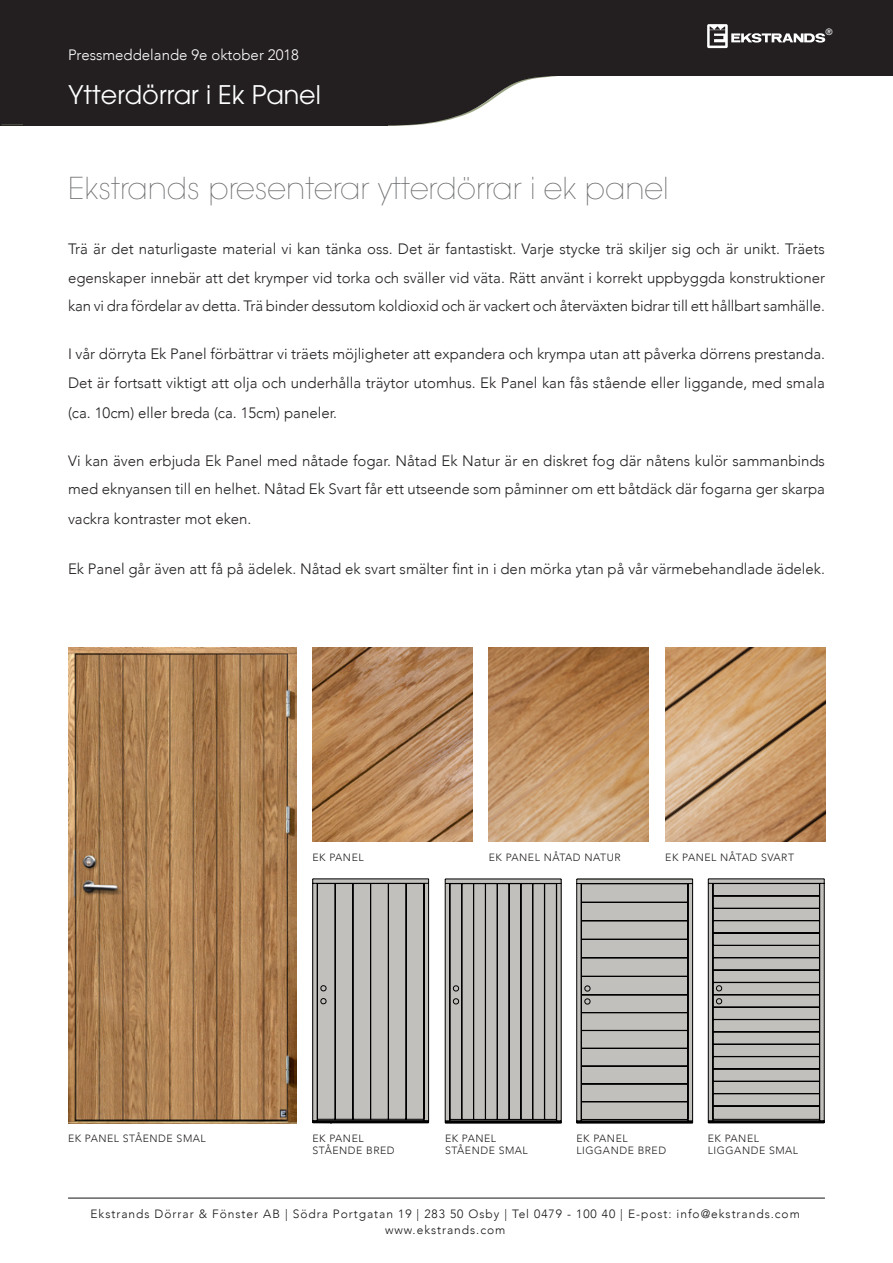
<style>
.page{position:relative;width:893px;height:1263px;background:#fff}
.page>*{position:absolute;margin:0;border:0;box-sizing:border-box;transform-origin:0 0}
.t1{font:200 30px "Avant Garde";color:#6c6d70}
.t2{font:25.5px "Avant Garde";color:#fff}
.t3{font:300 15px/28.5px "Avenir";color:#231f20}
.t4{font:300 15px "Avenir";color:#fff}
.t5{font:300 12px "Avenir";letter-spacing:.08em;color:#161414}
.t6{font:300 10.5px "Avenir";letter-spacing:.05em;color:#231f20}
.t7{font:500 9px "Avenir";color:#fff}
</style>
<div class="page">
<svg style="left:0;top:0;width:593px;height:126px;fill:#231f20"></svg>
<div style="left:23px;top:34px;width:364px;height:92px;background:#231f20"></div>
<div style="left:89px;top:0;width:804px;height:75px;background:#231f20"></div>
<hr style="left:68px;top:1198px;width:757px;height:1px;background:#161414">
<svg style="left:707px;top:24px;width:118px;height:24px"></svg>
<img style="left:313px;top:648px;width:160px;height:194px">
<img style="left:489px;top:648px;width:160px;height:194px">
<img style="left:665px;top:648px;width:160px;height:194px">
<img style="left:68px;top:648px;width:228px;height:475px">
<svg style="left:576px;top:879px;width:117px;height:244px"></svg>
<svg style="left:708px;top:878px;width:117px;height:245px"></svg>
<svg style="left:312px;top:878px;width:117px;height:245px"></svg>
<svg style="left:445px;top:879px;width:116px;height:244px"></svg>
<p class="t4" style="left:68px;top:46px;width:233px">Pressmeddelande 9e oktober 2018</p>
<p class="t2" style="left:68px;top:80px;width:254px">Ytterdörrar i Ek Panel</p>
<p class="t7" style="left:825px;top:25px;width:9px">®</p>
<p class="t1" style="left:68px;top:170px;width:602px">Ekstrands presenterar ytterdörrar i ek panel</p>
<p class="t3" style="left:68px;top:235px;width:758px;text-align:justify">Trä är det naturligaste material vi kan tänka oss. Det är fantastiskt. Varje stycke trä skiljer sig och är unikt. Träets egenskaper innebär att det krymper vid torka och sväller vid väta. Rätt använt i korrekt uppbyggda konstruktioner kan vi dra fördelar av detta. Trä binder dessutom koldioxid och är vackert och återväxten bidrar till ett hållbart samhälle.</p>
<p class="t3" style="left:68px;top:340px;width:758px">I vår dörryta Ek Panel förbättrar vi träets möjligheter att expandera och krympa utan att påverka dörrens prestanda.<br>Det är fortsatt viktigt att olja och underhålla träytor utomhus. Ek Panel kan fås stående eller liggande, med smala</p>
<p class="t3" style="left:68px;top:398px;width:271px">(ca. 10cm) eller breda (ca. 15cm) paneler.</p>
<p class="t3" style="left:68px;top:446px;width:758px">Vi kan även erbjuda Ek Panel med nåtade fogar. Nåtad Ek Natur är en diskret fog där nåtens kulör sammanbinds med eknyansen till en helhet. Nåtad Ek Svart får ett utseende som påminner om ett båtdäck där fogarna ger skarpa</p>
<p class="t3" style="left:68px;top:505px;width:185px">vackra kontraster mot eken.</p>
<p class="t3" style="left:68px;top:554px;width:758px">Ek Panel går även att få på ädelek. Nåtad ek svart smälter fint in i den mörka ytan på vår värmebehandlade ädelek.</p>
<p class="t6" style="left:313px;top:851px;width:53px">EK PANEL</p>
<p class="t6" style="left:489px;top:851px;width:133px">EK PANEL NÅTAD NATUR</p>
<p class="t6" style="left:665px;top:851px;width:130px">EK PANEL NÅTAD SVART</p>
<p class="t6" style="left:68px;top:1132px;width:139px">EK PANEL STÅENDE SMAL</p>
<p class="t6" style="left:708px;top:1132px;width:53px">EK PANEL</p>
<p class="t6" style="left:708px;top:1144px;width:92px">LIGGANDE SMAL</p>
<p class="t6" style="left:313px;top:1132px;width:53px">EK PANEL</p>
<p class="t6" style="left:313px;top:1144px;width:84px">STÅENDE BRED</p>
<p class="t6" style="left:445px;top:1132px;width:53px">EK PANEL</p>
<p class="t6" style="left:445px;top:1144px;width:84px">STÅENDE SMAL</p>
<p class="t6" style="left:577px;top:1132px;width:53px">EK PANEL</p>
<p class="t6" style="left:577px;top:1144px;width:91px">LIGGANDE BRED</p>
<p class="t5" style="left:91px;top:1206px;width:711px">Ekstrands Dörrar &amp; Fönster AB | Södra Portgatan 19 | 283 50 Osby | Tel 0479 - 100 40 | E-post: info@ekstrands.com</p>
<p class="t5" style="left:385px;top:1223px;width:122px">www.ekstrands.com</p>
</div>
